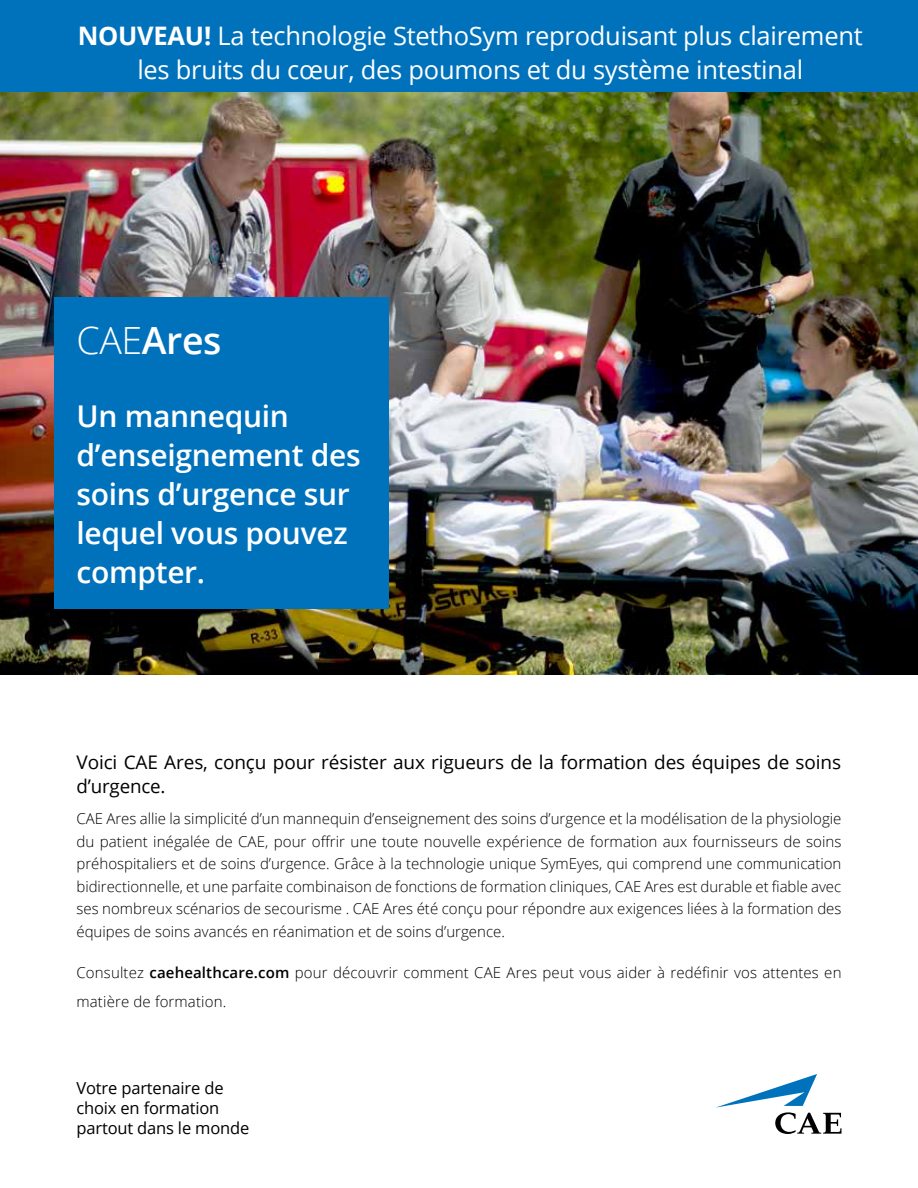
<style>
.page{position:relative;width:918px;height:1188px;background:#fff}
.page>*{position:absolute;margin:0;border:0;box-sizing:border-box;transform-origin:0 0}
.t1{font:600 37.5px "Open Sans";color:#fff}
.t2{font:600 30px/39px "Open Sans";letter-spacing:-.01em;color:#fff}
.t3{font:25.5px/34.5px "Open Sans";letter-spacing:-.01em;color:#fff;text-align:center}
.t4{font:18.75px/24.2px "Open Sans";letter-spacing:-.005em;color:#000}
.t5{font:16.5px/19.8px "Open Sans";letter-spacing:-.01em;color:#000}
.t6{font:300 15px/22.5px "Open Sans";letter-spacing:.01em;color:#000;text-align:justify}
.s1{font-weight:700}
.s2{font-weight:300}
.s3{font-weight:600}
</style>
<div class="page">
<svg style="left:716px;top:1074px;width:126px;height:60px"></svg>
<img style="left:0;top:92px;width:918px;height:582px">
<div style="left:54px;top:297px;width:335px;height:311px;background:#0072bc"></div>
<div style="left:0;top:0;width:918px;height:92px;background:#0072bc"></div>
<h3 class="t3" style="left:78px;top:18px;width:787px"><span class="s1">NOUVEAU!</span> La technologie StethoSym reproduisant plus clairement les bruits du cœur, des poumons et du système intestinal</h3>
<h1 class="t1" style="left:76px;top:314px;width:147px"><span class="s2">CAE</span>Ares</h1>
<h2 class="t2" style="left:76px;top:396px;width:286px">Un mannequin d’enseignement des soins d’urgence sur lequel vous pouvez compter.</h2>
<p class="t4" style="left:76px;top:750px;width:766px">Voici CAE Ares, conçu pour résister aux rigueurs de la formation des équipes de soins d’urgence.</p>
<p class="t6" style="left:76px;top:807px;width:767px">CAE Ares allie la simplicité d’un mannequin d’enseignement des soins d’urgence et la modélisation de la physiologie du patient inégalée de CAE, pour offrir une toute nouvelle expérience de formation aux fournisseurs de soins préhospitaliers et de soins d’urgence. Grâce à la technologie unique SymEyes, qui comprend une communication bidirectionnelle, et une parfaite combinaison de fonctions de formation cliniques, CAE Ares est durable et fiable avec ses nombreux scénarios de secourisme . CAE Ares été conçu pour répondre aux exigences liées à la formation des équipes de soins avancés en réanimation et de soins d’urgence.</p>
<p class="t6" style="left:76px;top:958px;width:767px;line-height:28.5px">Consultez <span class="s3">caehealthcare.com</span> pour découvrir comment CAE Ares peut vous aider à redéfinir vos attentes en matière de formation.</p>
<p class="t5" style="left:76px;top:1078px;width:174px">Votre partenaire de choix en formation partout dans le monde</p>
</div>
